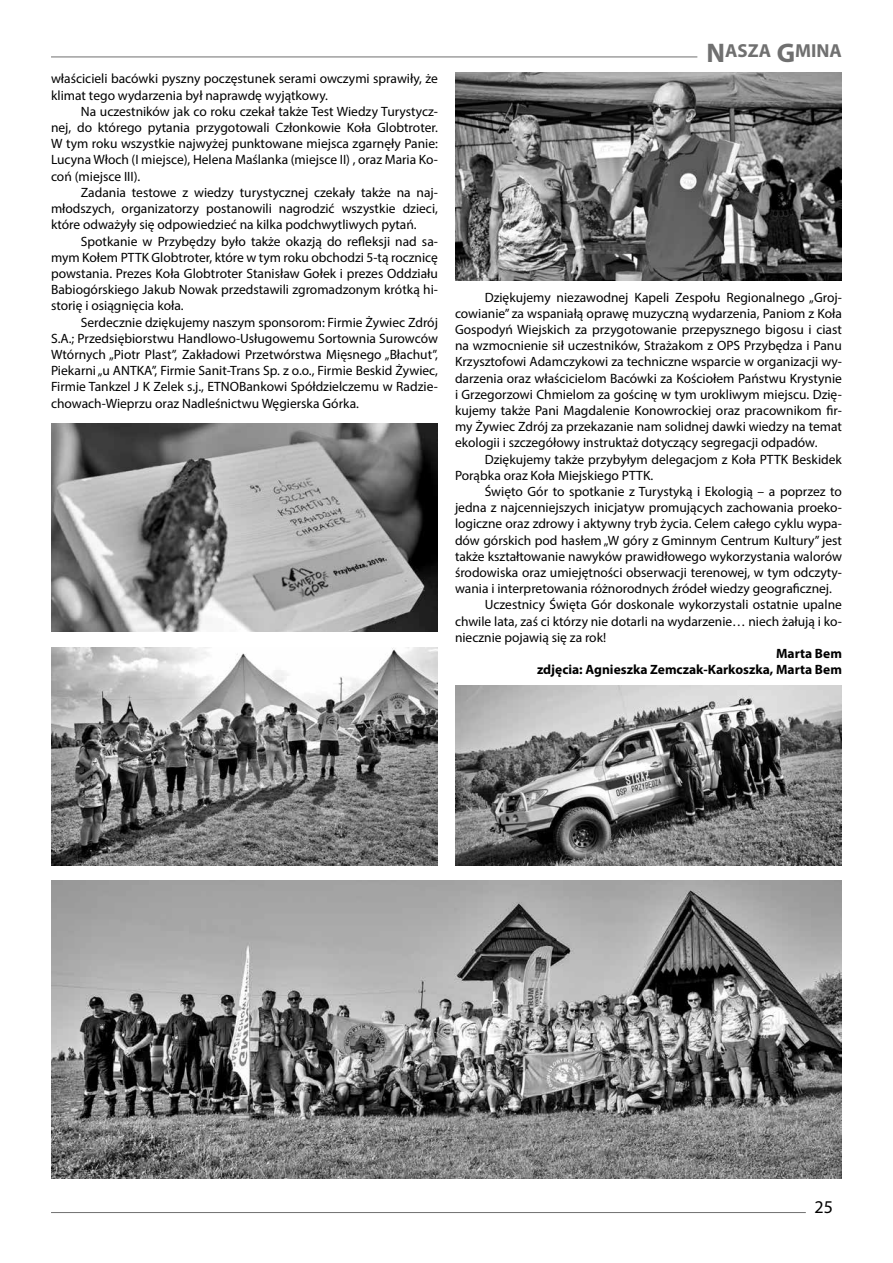
<style>
.page{position:relative;width:893px;height:1263px;background:#fff}
.page>*{position:absolute;margin:0;border:0;box-sizing:border-box;transform-origin:0 0}
.t1{font:700 18.9px "Myriad Pro";color:#707070}
.t2{font:18px "Myriad Pro";color:#000}
.t3{font:13.5px/16.2px "Myriad Pro";color:#000;text-align:justify}
.t4{font:700 13.5px/16.2px "Myriad Pro";color:#000;text-align:right}
.s1{font-size:27px}
</style>
<div class="page">
<hr style="left:51px;top:57px;width:646px;height:1px;background:#707070">
<hr style="left:51px;top:1212px;width:755px;height:1px;background:#707070">
<img style="left:51px;top:423px;width:387px;height:209px">
<img style="left:51px;top:880px;width:791px;height:298px">
<img style="left:455px;top:685px;width:387px;height:180px">
<img style="left:455px;top:72px;width:387px;height:209px">
<img style="left:51px;top:648px;width:387px;height:217px">
<p class="t3" style="left:51px;top:71px;width:388px">właścicieli bacówki pyszny poczęstunek serami owczymi sprawiły, że klimat tego wydarzenia był naprawdę wyjątkowy.</p>
<p class="t3" style="left:51px;top:103px;width:388px;text-indent:30px">Na uczestników jak co roku czekał także Test Wiedzy Turystycz&shy;nej, do którego pytania przygotowali Członkowie Koła Globtroter.<br>W tym roku wszystkie najwyżej punktowane miejsca zgarnęły Panie:<br>Lucyna Włoch (I miejsce), Helena Maślanka (miejsce II) , oraz Maria Ko&shy;coń (miejsce III).</p>
<p class="t3" style="left:51px;top:184px;width:388px;text-indent:30px">Zadania testowe z wiedzy turystycznej czekały także na naj&shy;młodszych, organizatorzy postanowili nagrodzić wszystkie dzieci, które odważyły się odpowiedzieć na kilka podchwytliwych pytań.</p>
<p class="t3" style="left:51px;top:233px;width:388px;text-indent:30px">Spotkanie w Przybędzy było także okazją do refleksji nad sa&shy;mym Kołem PTTK Globtroter, które w tym roku obchodzi 5-tą rocznicę powstania. Prezes Koła Globtroter Stanisław Gołek i prezes Oddziału Babiogórskiego Jakub Nowak przedstawili zgromadzonym krótką hi&shy;storię i osiągnięcia koła.</p>
<p class="t3" style="left:51px;top:314px;width:388px;text-indent:30px">Serdecznie dziękujemy naszym sponsorom: Firmie Żywiec Zdrój S.A.; Przedsiębiorstwu Handlowo-Usługowemu Sortownia Surowców Wtórnych „Piotr Plast”, Zakładowi Przetwórstwa Mięsnego „Błachut”, Piekarni „u ANTKA”, Firmie Sanit-Trans Sp. z o.o., Firmie Beskid Żywiec, Firmie Tankzel J K Zelek s.j., ETNOBankowi Spółdzielczemu w Radzie&shy;chowach-Wieprzu oraz Nadleśnictwu Węgierska Górka.</p>
<h1 class="t1" style="left:706px;top:39px;width:137px"><span class="s1">N</span>ASZA <span class="s1">G</span>MINA</h1>
<p class="t3" style="left:455px;top:289px;width:388px;text-indent:30px">Dziękujemy niezawodnej Kapeli Zespołu Regionalnego „Groj&shy;cowianie” za wspaniałą oprawę muzyczną wydarzenia, Paniom z Koła Gospodyń Wiejskich za przygotowanie przepysznego bigosu i ciast na wzmocnienie sił uczestników, Strażakom z OPS Przybędza i Panu Krzysztofowi Adamczykowi za techniczne wsparcie w organizacji wy&shy;darzenia oraz właścicielom Bacówki za Kościołem Państwu Krystynie i Grzegorzowi Chmielom za gościnę w tym urokliwym miejscu. Dzię&shy;kujemy także Pani Magdalenie Konowrockiej oraz pracownikom fir&shy;my Żywiec Zdrój za przekazanie nam solidnej dawki wiedzy na temat ekologii i szczegółowy instruktaż dotyczący segregacji odpadów.</p>
<p class="t3" style="left:455px;top:451px;width:388px;text-indent:30px">Dziękujemy także przybyłym delegacjom z Koła PTTK Beskidek<br>Porąbka oraz Koła Miejskiego PTTK.</p>
<p class="t3" style="left:485px;top:483px;width:359px">Święto Gór to spotkanie z Turystyką i Ekologią – a poprzez to</p>
<p class="t3" style="left:455px;top:499px;width:388px">jedna z najcenniejszych inicjatyw promujących zachowania proeko-</p>
<p class="t3" style="left:455px;top:515px;width:388px">logiczne oraz zdrowy i aktywny tryb życia. Celem całego cyklu wypa-</p>
<p class="t3" style="left:455px;top:532px;width:388px">dów górskich pod hasłem „W góry z Gminnym Centrum Kultury” jest</p>
<p class="t3" style="left:455px;top:548px;width:388px">także kształtowanie nawyków prawidłowego wykorzystania walorów</p>
<p class="t3" style="left:455px;top:564px;width:388px">środowiska oraz umiejętności obserwacji terenowej, w tym odczyty-</p>
<p class="t3" style="left:455px;top:580px;width:378px">wania i interpretowania różnorodnych źródeł wiedzy geograficznej.</p>
<p class="t3" style="left:485px;top:596px;width:359px">Uczestnicy Święta Gór doskonale wykorzystali ostatnie upalne</p>
<p class="t3" style="left:455px;top:613px;width:388px">chwile lata, zaś ci którzy nie dotarli na wydarzenie… niech żałują i ko-</p>
<p class="t3" style="left:455px;top:629px;width:153px">niecznie pojawią się za rok!</p>
<p class="t4" style="left:537px;top:645px;width:306px">Marta Bem<br>zdjęcia: Agnieszka Zemczak-Karkoszka, Marta Bem</p>
<h2 class="t2" style="left:815px;top:1196px;width:20px">25</h2>
</div>
